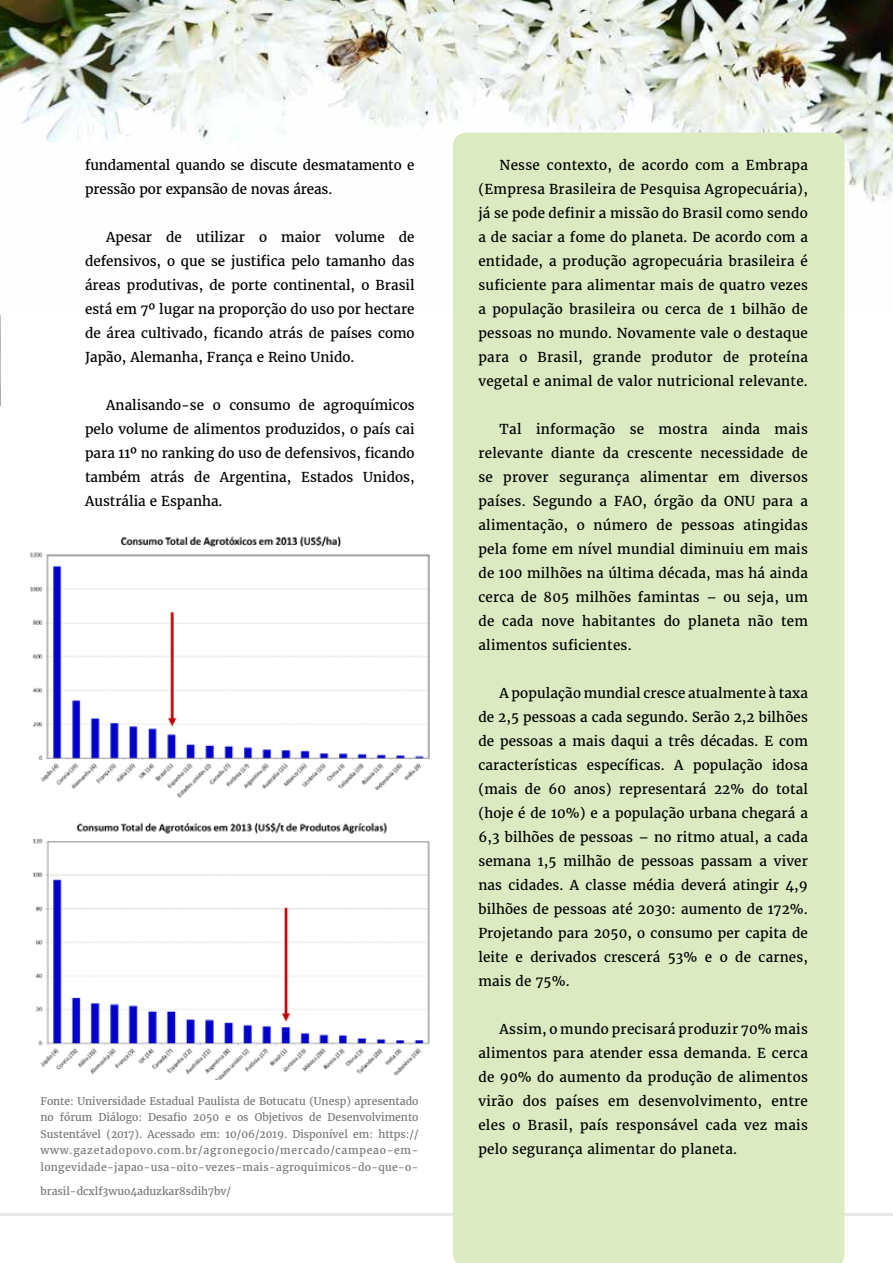
<style>
.page{position:relative;width:893px;height:1263px;background:#fff}
.page>*{position:absolute;margin:0;border:0;box-sizing:border-box;transform-origin:0 0}
.t1{font:13.5px/24px "Merriweather";letter-spacing:.01em;color:#000;text-align:justify}
.t2{font:13.5px/24px "Merriweather";letter-spacing:-.01em;color:#000}
.t3{font:10.5px/16.5px "Merriweather";letter-spacing:.03em;color:#757779;text-align:justify}
.t4{font:10.5px "Merriweather";color:#757779}
</style>
<div class="page">
<hr style="left:0;top:1213px;width:893px;height:3px;background:#e6e7e8">
<img style="left:0;top:315px;width:1px;height:90px">
<img style="left:0;top:0;width:893px;height:314px">
<div style="left:453px;top:133px;width:391px;height:1130px;background:#dbeac1"></div>
<img style="left:30px;top:536px;width:400px;height:262px">
<img style="left:33px;top:822px;width:397px;height:258px">
<p class="t2" style="left:85px;top:153px;width:331px">fundamental quando se discute desmatamento e pressão por expansão de novas áreas.</p>
<p class="t1" style="left:85px;top:225px;width:331px;text-indent:21px">Apesar de utilizar o maior volume de defensivos, o que se justifica pelo tamanho das áreas produtivas, de porte continental, o Brasil está em 7º lugar na proporção do uso por hectare de área cultivado, ficando atrás de países como Japão, Alemanha, França e Reino Unido.</p>
<p class="t1" style="left:85px;top:393px;width:331px;text-indent:21px">Analisando-se o consumo de agroquímicos pelo volume de alimentos produzidos, o país cai para 11º no ranking do uso de defensivos, ficando também atrás de Argentina, Estados Unidos, Austrália e Espanha.</p>
<p class="t3" style="left:40px;top:1093px;width:380px">Fonte: Universidade Estadual Paulista de Botucatu (Unesp) apresentado no fórum Diálogo: Desafio 2050 e os Objetivos de Desenvolvimento Sustentável (2017). Acessado em: 10/06/2019. Disponível em: https:// www.gazetadopovo.com.br/agronegocio/mercado/campeao-em&shy;longevidade-japao-usa-oito-vezes-mais-agroquimicos-do-que-o-</p>
<p class="t4" style="left:40px;top:1184px;width:192px">brasil-dcxlf3wuo4aduzkar8sdih7bv/</p>
<p class="t1" style="left:478px;top:153px;width:331px;text-indent:21px">Nesse contexto, de acordo com a Embrapa (Empresa Brasileira de Pesquisa Agropecuária), já se pode definir a missão do Brasil como sendo a de saciar a fome do planeta. De acordo com a entidade, a produção agropecuária brasileira é suficiente para alimentar mais de quatro vezes a população brasileira ou cerca de 1 bilhão de pessoas no mundo. Novamente vale o destaque para o Brasil, grande produtor de proteína vegetal e animal de valor nutricional relevante.</p>
<p class="t1" style="left:478px;top:417px;width:331px;text-indent:21px">Tal informação se mostra ainda mais relevante diante da crescente necessidade de se prover segurança alimentar em diversos países. Segundo a FAO, órgão da ONU para a alimentação, o número de pessoas atingidas pela fome em nível mundial diminuiu em mais de 100 milhões na última década, mas há ainda cerca de 805 milhões famintas – ou seja, um de cada nove habitantes do planeta não tem alimentos suficientes.</p>
<p class="t1" style="left:478px;top:681px;width:331px;text-indent:21px">A população mundial cresce atualmente à taxa de 2,5 pessoas a cada segundo. Serão 2,2 bilhões de pessoas a mais daqui a três décadas. E com características específicas. A população idosa (mais de 60 anos) representará 22% do total (hoje é de 10%) e a população urbana chegará a 6,3 bilhões de pessoas – no ritmo atual, a cada semana 1,5 milhão de pessoas passam a viver nas cidades. A classe média deverá atingir 4,9 bilhões de pessoas até 2030: aumento de 172%.<br>Projetando para 2050, o consumo per capita de leite e derivados crescerá 53% e o de carnes, mais de 75%.</p>
<p class="t1" style="left:478px;top:1017px;width:331px;text-indent:21px">Assim, o mundo precisará produzir 70% mais alimentos para atender essa demanda. E cerca de 90% do aumento da produção de alimentos virão dos países em desenvolvimento, entre eles o Brasil, país responsável cada vez mais pelo segurança alimentar do planeta.</p>
</div>
